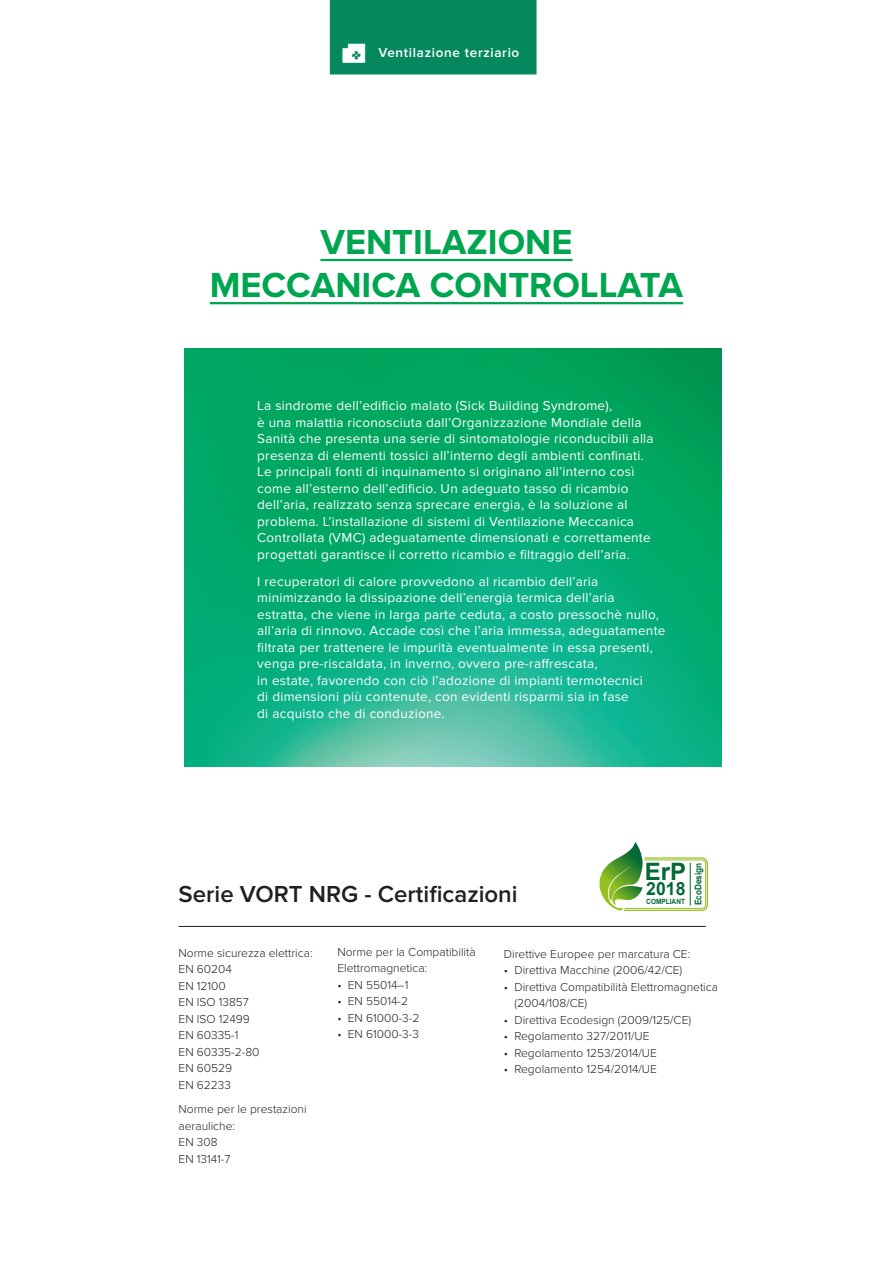
<style>
.page{position:relative;width:893px;height:1263px;background:#fff}
.page>*{position:absolute;margin:0;border:0;box-sizing:border-box;transform-origin:0 0}
.t1{font:700 36px "Proxima Nova";color:#00a54f}
.t2{font:600 24px "Proxima Nova";color:#231f20}
.t3{font:700 24px "Arial";color:#026933}
.icone{font:19.05px "Vortice";color:#fff}
.t4{font:700 18.15px "Arial";color:#026933}
.t5{font:13.5px/16.5px "Proxima Nova";letter-spacing:.02em;color:#fff}
.t6{font:600 13.5px "Proxima Nova";letter-spacing:.05em;color:#fff}
.t7{font:300 12px "Proxima Nova";color:#231f20}
.t8{font:700 9.15px "Arial";color:#026933;scale:.9 1}
.t9{font:700 7.2px "Arial";color:#026933;scale:.9 1}
</style>
<div class="page">
<hr style="left:179px;top:926px;width:527px;height:1px;background:#231f20">
<img style="left:185px;top:349px;width:537px;height:417px">
<hr style="left:320px;top:259px;width:252px;height:2px;background:#00a54f">
<hr style="left:210px;top:302px;width:473px;height:2px;background:#00a54f">
<div style="left:330px;top:0;width:206px;height:74px;background:#06885e"></div>
<svg style="left:600px;top:842px;width:108px;height:69px"></svg>
<p class="icone" style="left:342px;top:44px;width:24px">B</p>
<p class="t6" style="left:378px;top:45px;width:142px">Ventilazione terziario</p>
<p class="t1" style="left:320px;top:221px;width:254px">VENTILAZIONE</p>
<p class="t1" style="left:210px;top:264px;width:475px">MECCANICA CONTROLLATA</p>
<p class="t5" style="left:257px;top:398px;width:398px">La sindrome dell’edificio malato (Sick Building Syndrome),<br>è una malattia riconosciuta dall’Organizzazione Mondiale della Sanità che presenta una serie di sintomatologie riconducibili alla presenza di elementi tossici all’interno degli ambienti confinati.<br>Le principali fonti di inquinamento si originano all’interno così come all’esterno dell’edificio. Un adeguato tasso di ricambio dell’aria, realizzato senza sprecare energia, è la soluzione al problema. L’installazione di sistemi di Ventilazione Meccanica Controllata (VMC) adeguatamente dimensionati e correttamente progettati garantisce il corretto ricambio e filtraggio dell’aria.</p>
<p class="t5" style="left:257px;top:573px;width:410px">I recuperatori di calore provvedono al ricambio dell’aria minimizzando la dissipazione dell’energia termica dell’aria estratta, che viene in larga parte ceduta, a costo pressochè nullo, all’aria di rinnovo. Accade così che l’aria immessa, adeguatamente filtrata per trattenere le impurità eventualmente in essa presenti, venga pre-riscaldata, in inverno, ovvero pre-raffrescata,<br>in estate, favorendo con ciò l’adozione di impianti termotecnici<br>di dimensioni più contenute, con evidenti risparmi sia in fase<br>di acquisto che di conduzione.</p>
<p class="t2" style="left:179px;top:880px;width:341px">Serie VORT NRG - Certificazioni</p>
<p class="t3" style="left:645px;top:856px;width:43px">ErP</p>
<p class="t4" style="left:646px;top:876px;width:41px">2018</p>
<p class="t9" style="left:646px;top:897px;width:45px">COMPLIANT</p>
<p class="t8" style="left:692px;top:905px;width:49px;rotate:-90deg">EcoDesign</p>
<p class="t7" style="left:179px;top:946px;width:136px">Norme sicurezza elettrica:</p>
<p class="t7" style="left:179px;top:962px;width:55px">EN 60204</p>
<p class="t7" style="left:179px;top:979px;width:49px">EN 12100</p>
<p class="t7" style="left:179px;top:995px;width:72px">EN ISO 13857</p>
<p class="t7" style="left:179px;top:1012px;width:73px">EN ISO 12499</p>
<p class="t7" style="left:179px;top:1028px;width:61px">EN 60335-1</p>
<p class="t7" style="left:179px;top:1045px;width:82px">EN 60335-2-80</p>
<p class="t7" style="left:179px;top:1061px;width:55px">EN 60529</p>
<p class="t7" style="left:179px;top:1078px;width:54px">EN 62233</p>
<p class="t7" style="left:179px;top:1102px;width:130px">Norme per le prestazioni</p>
<p class="t7" style="left:179px;top:1118px;width:58px">aerauliche:</p>
<p class="t7" style="left:179px;top:1135px;width:40px">EN 308</p>
<p class="t7" style="left:179px;top:1151px;width:53px">EN 13141-7</p>
<p class="t7" style="left:337px;top:945px;width:140px">Norme per la Compatibilità</p>
<p class="t7" style="left:337px;top:961px;width:91px">Elettromagnetica:</p>
<p class="t7" style="left:337px;top:978px;width:73px">• EN 55014–1</p>
<p class="t7" style="left:337px;top:994px;width:72px">• EN 55014-2</p>
<p class="t7" style="left:337px;top:1011px;width:84px">• EN 61000-3-2</p>
<p class="t7" style="left:337px;top:1027px;width:83px">• EN 61000-3-3</p>
<p class="t7" style="left:504px;top:947px;width:188px">Direttive Europee per marcatura CE:</p>
<p class="t7" style="left:504px;top:963px;width:180px">• Direttiva Macchine (2006/42/CE)</p>
<p class="t7" style="left:504px;top:980px;width:216px">• Direttiva Compatibilità Elettromagnetica</p>
<p class="t7" style="left:514px;top:996px;width:74px">(2004/108/CE)</p>
<p class="t7" style="left:504px;top:1013px;width:189px">• Direttiva Ecodesign (2009/125/CE)</p>
<p class="t7" style="left:504px;top:1029px;width:147px">• Regolamento 327/2011/UE</p>
<p class="t7" style="left:504px;top:1046px;width:155px">• Regolamento 1253/2014/UE</p>
<p class="t7" style="left:504px;top:1062px;width:154px">• Regolamento 1254/2014/UE</p>
</div>
